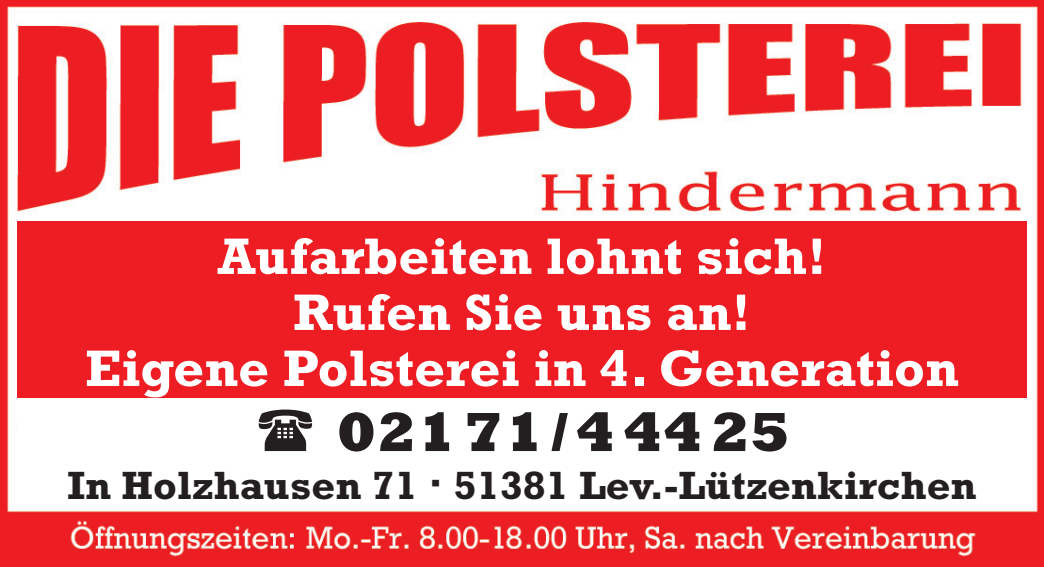
<style>
.page{position:relative;width:1044px;height:567px;background:#fff}
.page>*{position:absolute;margin:0;border:0;box-sizing:border-box;transform-origin:0 0}
.t1{font:800 56px "Rockwell";color:#231f20;scale:1.04 1}
.t2{font:700 52px/56px "Rockwell";color:#fff;text-align:center;scale:1.04 1}
.t3{font:700 40px "Rockwell";color:#231f20;scale:1.04 1}
</style>
<div class="page">
<img style="left:0;top:0;width:1043px;height:567px">
<div style="left:17px;top:221px;width:1009px;height:177px;background:#ee1d23"></div>
<div style="left:17px;top:398px;width:1009px;height:110px;background:#fff"></div>
<p class="t2" style="left:85px;top:228px;width:841px">Aufarbeiten lohnt sich!<br>Rufen Sie uns an!<br>Eigene Polsterei in 4. Generation</p>
<p class="t1" style="left:336px;top:397px;width:438px">02171/44425</p>
<p class="t3" style="left:67px;top:462px;width:875px">In Holzhausen 71 · 51381 Lev.-Lützenkirchen</p>
</div>
